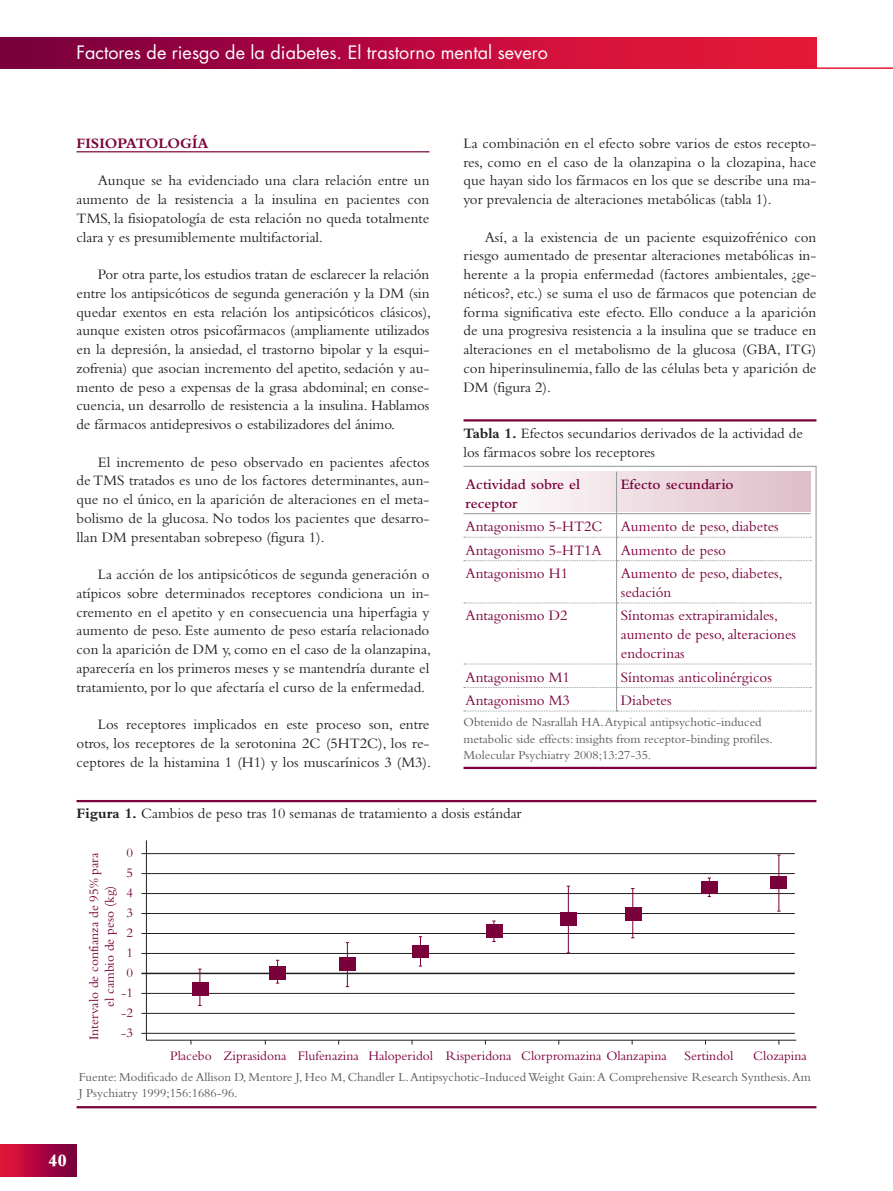
<style>
.page{position:relative;width:893px;height:1191px;background:#fff}
.page>*{position:absolute;margin:0;border:0;box-sizing:border-box;transform-origin:0 0}
.t1{font:18px "Futura";color:#fff}
.t2{font:800 18px "Bembo";color:#fff}
.t3{font:15px/18.8px "Bembo";color:#231f20;text-align:justify}
.t4{font:15px/18.8px "Bembo";color:#7a003b}
.t5{font:600 15px/18.8px "Bembo";color:#7a003b}
.t6{font:700 15px "Bembo";color:#7a003b}
.t7{font:13.5px/20px "Bembo";color:#7a003b;text-align:center}
.t8{font:12.75px/16.5px "Bembo";color:#57585a}
.s1{font-weight:700}
</style>
<div class="page">
<div style="left:0;top:1144px;width:77px;height:32px;background:linear-gradient(to right,#e7143c,#750040)"></div>
<hr style="left:77px;top:67px;width:816px;height:2px;background:#e51836">
<div style="left:0;top:37px;width:816px;height:32px;background:linear-gradient(to right,#7a0041,#f11939)"></div>
<hr style="left:77px;top:151px;width:352px;height:1px;background:#7a003b">
<hr style="left:463px;top:419px;width:353px;height:2px;background:#7a003b">
<hr style="left:463px;top:466px;width:353px;height:1px;background:#939598">
<hr style="left:816px;top:466px;width:1px;height:302px;background:#939598">
<hr style="left:463px;top:767px;width:353px;height:2px;background:#7a003b">
<div style="left:490px;top:472px;width:321px;height:40px;background:linear-gradient(to right,#fefdfe,#debdc7)"></div>
<hr style="left:616px;top:471px;width:1px;height:42px;background:#939598">
<hr style="left:616px;top:561px;width:1px;height:41px;background:#939598">
<hr style="left:616px;top:603px;width:1px;height:60px;background:#939598">
<svg style="left:464px;top:514px;width:347px;height:47px"></svg>
<svg style="left:464px;top:602px;width:347px;height:1px"></svg>
<svg style="left:464px;top:663px;width:347px;height:48px"></svg>
<hr style="left:463px;top:513px;width:154px;height:1px;background:#939598">
<hr style="left:617px;top:513px;width:194px;height:1px;background:#939598">
<hr style="left:77px;top:800px;width:739px;height:2px;background:#7a003b">
<hr style="left:77px;top:1106px;width:739px;height:2px;background:#7a003b">
<svg style="left:146px;top:840px;width:651px;height:201px"></svg>
<hr style="left:141px;top:853px;width:654px;height:1px;background:#231f20">
<hr style="left:141px;top:933px;width:654px;height:1px;background:#231f20">
<hr style="left:141px;top:893px;width:654px;height:1px;background:#231f20">
<hr style="left:141px;top:972px;width:654px;height:2px;background:#231f20">
<hr style="left:141px;top:1013px;width:654px;height:1px;background:#231f20">
<hr style="left:141px;top:873px;width:654px;height:1px;background:#231f20">
<hr style="left:141px;top:953px;width:654px;height:1px;background:#231f20">
<hr style="left:141px;top:913px;width:654px;height:1px;background:#231f20">
<hr style="left:141px;top:993px;width:654px;height:1px;background:#231f20">
<hr style="left:141px;top:1033px;width:654px;height:1px;background:#231f20">
<hr style="left:200px;top:969px;width:1px;height:36px;background:#7a003b">
<div style="left:192px;top:982px;width:16px;height:14px;background:#7a003b"></div>
<svg style="left:276px;top:960px;width:3px;height:23px"></svg>
<div style="left:270px;top:966px;width:16px;height:14px;background:#7a003b"></div>
<hr style="left:420px;top:936px;width:1px;height:30px;background:#7a003b">
<div style="left:412px;top:945px;width:17px;height:13px;background:#7a003b"></div>
<svg style="left:492px;top:920px;width:4px;height:22px"></svg>
<div style="left:486px;top:924px;width:16px;height:13px;background:#7a003b"></div>
<svg style="left:708px;top:877px;width:3px;height:20px"></svg>
<div style="left:701px;top:881px;width:16px;height:13px;background:#7a003b"></div>
<hr style="left:347px;top:942px;width:1px;height:44px;background:#7a003b">
<div style="left:339px;top:956px;width:17px;height:14px;background:#7a003b"></div>
<hr style="left:568px;top:886px;width:1px;height:66px;background:#7a003b">
<div style="left:560px;top:912px;width:16px;height:14px;background:#7a003b"></div>
<hr style="left:632px;top:888px;width:1px;height:49px;background:#7a003b">
<div style="left:625px;top:907px;width:16px;height:14px;background:#7a003b"></div>
<hr style="left:778px;top:855px;width:1px;height:56px;background:#7a003b">
<div style="left:771px;top:876px;width:16px;height:13px;background:#7a003b"></div>
<p class="t1" style="left:77px;top:41px;width:473px">Factores de riesgo de la diabetes. El trastorno mental severo</p>
<p class="t6" style="left:77px;top:135px;width:130px">FISIOPATOLOGÍA</p>
<p class="t3" style="left:77px;top:171px;width:354px;text-indent:21px">Aunque se ha evidenciado una clara relación entre un aumento de la resistencia a la insulina en pacientes con TMS, la fisiopatología de esta relación no queda totalmente clara y es presumiblemente multifactorial.</p>
<p class="t3" style="left:77px;top:265px;width:356px;text-indent:21px">Por otra parte, los estudios tratan de esclarecer la relación entre los antipsicóticos de segunda generación y la DM (sin quedar exentos en esta relación los antipsicóticos clásicos), aunque existen otros psicofármacos (ampliamente utilizados en la depresión, la ansiedad, el trastorno bipolar y la esqui&shy;zofrenia) que asocian incremento del apetito, sedación y au&shy;mento de peso a expensas de la grasa abdominal; en conse&shy;cuencia, un desarrollo de resistencia a la insulina. Hablamos de fármacos antidepresivos o estabilizadores del ánimo.</p>
<p class="t3" style="left:77px;top:452px;width:354px;text-indent:21px">El incremento de peso observado en pacientes afectos de TMS tratados es uno de los factores determinantes, aun&shy;que no el único, en la aparición de alteraciones en el meta&shy;bolismo de la glucosa. No todos los pacientes que desarro&shy;llan DM presentaban sobrepeso (figura 1).</p>
<p class="t3" style="left:77px;top:565px;width:356px;text-indent:21px">La acción de los antipsicóticos de segunda generación o atípicos sobre determinados receptores condiciona un in&shy;cremento en el apetito y en consecuencia una hiperfagia y aumento de peso. Este aumento de peso estaría relacionado con la aparición de DM y, como en el caso de la olanzapina, aparecería en los primeros meses y se mantendría durante el tratamiento, por lo que afectaría el curso de la enfermedad.</p>
<p class="t3" style="left:77px;top:715px;width:356px;text-indent:21px">Los receptores implicados en este proceso son, entre otros, los receptores de la serotonina 2C (5HT2C), los re&shy;ceptores de la histamina 1 (H1) y los muscarínicos 3 (M3).</p>
<p class="t3" style="left:463px;top:133px;width:354px">La combinación en el efecto sobre varios de estos recepto&shy;res, como en el caso de la olanzapina o la clozapina, hace que hayan sido los fármacos en los que se describe una ma&shy;yor prevalencia de alteraciones metabólicas (tabla 1).</p>
<p class="t3" style="left:463px;top:227px;width:354px;text-indent:21px">Así, a la existencia de un paciente esquizofrénico con riesgo aumentado de presentar alteraciones metabólicas in&shy;herente a la propia enfermedad (factores ambientales, ¿ge&shy;néticos?, etc.) se suma el uso de fármacos que potencian de forma significativa este efecto. Ello conduce a la aparición de una progresiva resistencia a la insulina que se traduce en alteraciones en el metabolismo de la glucosa (GBA, ITG) con hiperinsulinemia, fallo de las células beta y aparición de DM (figura 2).</p>
<p class="t3" style="left:463px;top:423px;width:341px"><span class="s1">TABLA 1.</span> Efectos secundarios derivados de la actividad de los fármacos sobre los receptores</p>
<p class="t5" style="left:466px;top:475px;width:116px">Actividad sobre el receptor</p>
<p class="t5" style="left:621px;top:475px;width:114px">Efecto secundario</p>
<p class="t4" style="left:466px;top:514px;width:315px;line-height:23.5px">Antagonismo 5-HT2C Aumento de peso, diabetes<br>Antagonismo 5-HT1A</p>
<p class="t4" style="left:621px;top:540px;width:107px">Aumento de peso</p>
<p class="t4" style="left:466px;top:564px;width:104px">Antagonismo H1</p>
<p class="t4" style="left:621px;top:564px;width:163px">Aumento de peso, diabetes, sedación</p>
<p class="t4" style="left:466px;top:606px;width:103px">Antagonismo D2</p>
<p class="t4" style="left:621px;top:606px;width:177px">Síntomas extrapiramidales, aumento de peso, alteraciones endocrinas</p>
<p class="t4" style="left:466px;top:667px;width:106px">Antagonismo M1</p>
<p class="t4" style="left:621px;top:667px;width:153px">Síntomas anticolinérgicos</p>
<p class="t4" style="left:466px;top:690px;width:106px">Antagonismo M3</p>
<p class="t4" style="left:621px;top:690px;width:52px">Diabetes</p>
<p class="t8" style="left:463px;top:713px;width:311px">Obtenido de Nasrallah HA. Atypical antipsychotic-induced metabolic side effects: insights from receptor-binding profiles.<br>Molecular Psychiatry 2008;13:27-35.</p>
<p class="t3" style="left:77px;top:804px;width:447px"><span class="s1">FIGURA 1.</span> Cambios de peso tras 10 semanas de tratamiento a dosis estándar</p>
<p class="t7" style="left:86px;top:1040px;width:189px;line-height:15.8px;rotate:-90deg">Intervalo de confianza de 95% para el cambio de peso (kg)</p>
<p class="t8" style="left:79px;top:1068px;width:734px">Fuente: Modificado de Allison D, Mentore J, Heo M, Chandler L. Antipsychotic-Induced Weight Gain: A Comprehensive Research Synthesis. Am<br>J Psychiatry 1999;156:1686-96.</p>
<p class="t7" style="left:121px;top:842px;width:13px">0<br>5<br>4<br>3<br>2<br>1<br>0 -1 -2 -3</p>
<p class="t7" style="left:170px;top:1046px;width:498px">Placebo Ziprasidona Flufenazina Haloperidol Risperidona Clorpromazina Olanzapina</p>
<p class="t7" style="left:684px;top:1046px;width:50px">Sertindol</p>
<p class="t7" style="left:753px;top:1046px;width:55px">Clozapina</p>
<p class="t2" style="left:48px;top:1149px;width:21px">40</p>
</div>
